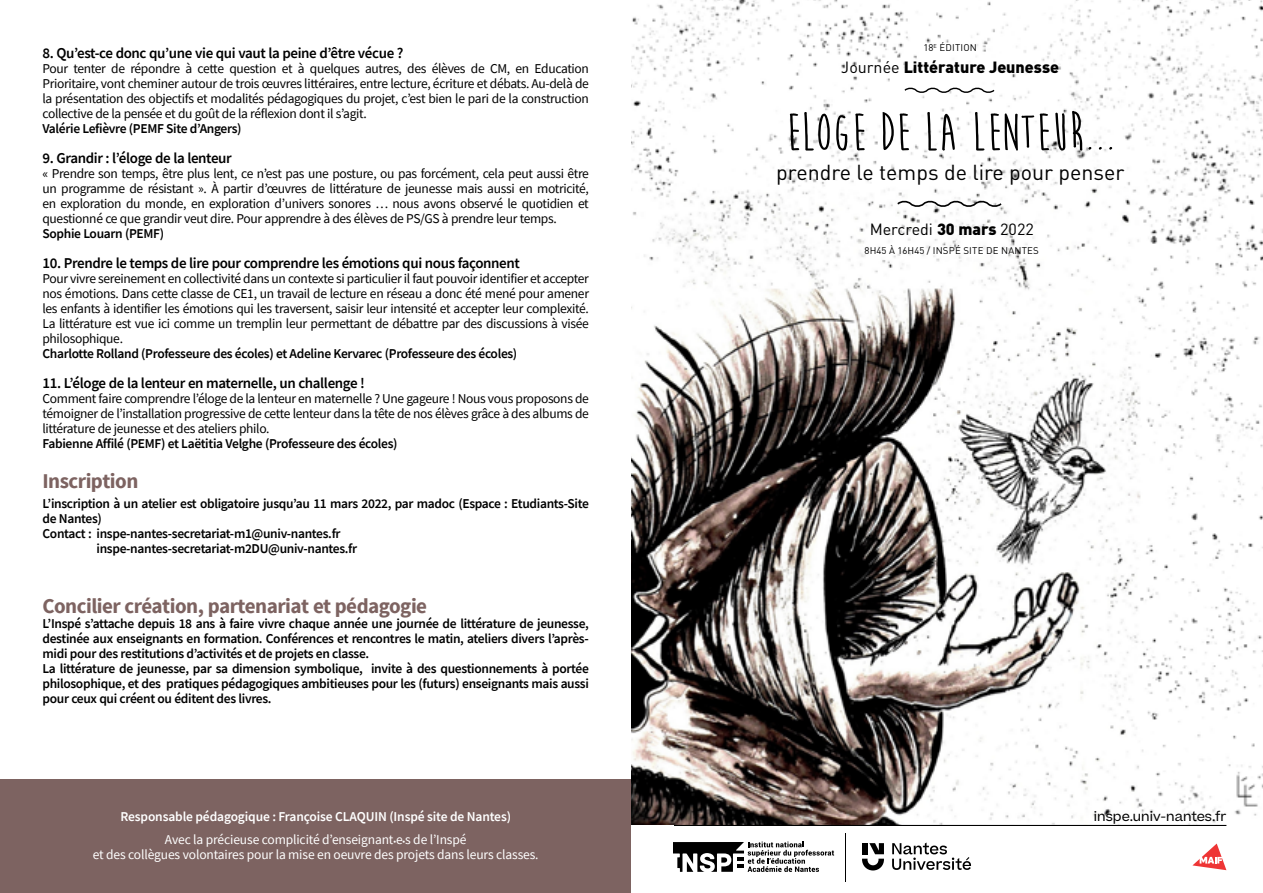
<style>
.page{position:relative;width:1263px;height:893px;background:#fff}
.page>*{position:absolute;margin:0;border:0;box-sizing:border-box;transform-origin:0 0}
.t1{font:700 53.55px "Moon Flower";color:#000}
.t2{font:21.45px "DIN Pro";color:#000}
.t3{font:700 21px "Source Sans Pro";letter-spacing:-.025em;color:#7d6361}
.t4{font:900 16.05px "DIN Pro";color:#000}
.t5{font:16.05px "DIN Pro";color:#000}
.t6{font:600 15px "Source Sans Pro";letter-spacing:-.025em;color:#000}
.t7{font:13.5px/15px "Source Sans Pro";letter-spacing:-.025em;color:#000;text-align:justify}
.t8{font:600 13.5px/15px "Source Sans Pro";letter-spacing:-.025em;color:#000}
.t9{font:600 13.5px/23.5px "Source Sans Pro";letter-spacing:-.01em;color:#fff;text-align:center}
.t10{font:13.5px "Source Sans Pro";letter-spacing:-.01em;color:#fff}
.t11{font:12.9px "Beatrice";color:#000}
.t12{font:9.6px "DIN Pro";letter-spacing:.02em;color:#000}
.s1{font-weight:400}
.s2{font-weight:400;font-size:9px}
.s3{font-weight:900}
</style>
<div class="page">
<div style="left:0;top:780px;width:631px;height:113px;background:#7d6361"></div>
<img style="left:631px;top:0;width:632px;height:826px">
<svg style="left:903px;top:86px;width:93px;height:9px"></svg>
<svg style="left:895px;top:198px;width:108px;height:11px"></svg>
<svg style="left:1192px;top:843px;width:34px;height:27px"></svg>
<hr style="left:674px;top:825px;width:552px;height:1px;background:#000">
<hr style="left:845px;top:833px;width:1px;height:48px;background:#000">
<svg style="left:892px;top:842px;width:79px;height:28px"></svg>
<svg style="left:862px;top:843px;width:22px;height:27px"></svg>
<div style="left:862px;top:843px;width:5px;height:11px;background:#000"></div>
<svg style="left:673px;top:842px;width:161px;height:30px"></svg>
<p class="t6" style="left:42px;top:43px;width:362px">8. Qu’est-ce donc qu’une vie qui vaut la peine d’être vécue ?</p>
<p class="t7" style="left:42px;top:60px;width:548px">Pour tenter de répondre à cette question et à quelques autres, des élèves de CM, en Education Prioritaire, vont cheminer autour de trois œuvres littéraires, entre lecture, écriture et débats. Au-delà de la présentation des objectifs et modalités pédagogiques du projet, c’est bien le pari de la construction collective de la pensée et du goût de la réflexion dont il s’agit.</p>
<p class="t8" style="left:42px;top:120px;width:201px">Valérie Lefièvre (PEMF Site d’Angers)</p>
<p class="t6" style="left:42px;top:148px;width:191px">9. Grandir : l’éloge de la lenteur</p>
<p class="t7" style="left:42px;top:165px;width:548px">« Prendre son temps, être plus lent, ce n’est pas une posture, ou pas forcément, cela peut aussi être un programme de résistant ». À partir d’œuvres de littérature de jeunesse mais aussi en motricité, en exploration du monde, en exploration d’univers sonores … nous avons observé le quotidien et questionné ce que grandir veut dire. Pour apprendre à des élèves de PS/GS à prendre leur temps.</p>
<p class="t8" style="left:42px;top:225px;width:123px">Sophie Louarn (PEMF)</p>
<p class="t6" style="left:42px;top:253px;width:479px">10. Prendre le temps de lire pour comprendre les émotions qui nous façonnent</p>
<p class="t7" style="left:42px;top:270px;width:548px">Pour vivre sereinement en collectivité dans un contexte si particulier il faut pouvoir identifier et accepter nos émotions. Dans cette classe de CE1, un travail de lecture en réseau a donc été mené pour amener les enfants à identifier les émotions qui les traversent, saisir leur intensité et accepter leur complexité.<br>La littérature est vue ici comme un tremplin leur permettant de débattre par des discussions à visée philosophique.</p>
<p class="t8" style="left:42px;top:345px;width:476px">Charlotte Rolland (Professeure des écoles) et Adeline Kervarec (Professeure des écoles)</p>
<p class="t6" style="left:42px;top:373px;width:324px">11. L’éloge de la lenteur en maternelle, un challenge !</p>
<p class="t7" style="left:42px;top:390px;width:548px">Comment faire comprendre l’éloge de la lenteur en maternelle ? Une gageure ! Nous vous proposons de témoigner de l’installation progressive de cette lenteur dans la tête de nos élèves grâce à des albums de littérature de jeunesse et des ateliers philo.</p>
<p class="t8" style="left:42px;top:435px;width:357px">Fabienne Affilé (PEMF) et Laëtitia Velghe (Professeure des écoles)</p>
<h3 class="t3" style="left:42px;top:467px;width:97px">Inscription</h3>
<p class="t8" style="left:42px;top:495px;width:548px">L’inscription à un atelier est obligatoire jusqu’au 11 mars 2022, par madoc (Espace : Etudiants-Site</p>
<p class="t8" style="left:42px;top:510px;width:61px">de Nantes)</p>
<p class="t8" style="left:42px;top:525px;width:300px">Contact : inspe-nantes-secretariat-m1@univ-nantes.fr</p>
<p class="t8" style="left:96px;top:540px;width:262px">inspe-nantes-secretariat-m2DU@univ-nantes.fr</p>
<h3 class="t3" style="left:42px;top:592px;width:386px">Concilier création, partenariat et pédagogie</h3>
<p class="t8" style="left:42px;top:615px;width:548px">L’Inspé s’attache depuis 18 ans à faire vivre chaque année une journée de littérature de jeunesse, destinée aux enseignants en formation. Conférences et rencontres le matin, ateliers divers l’après&shy;midi pour des restitutions d’activités et de projets en classe.<br>La littérature de jeunesse, par sa dimension symbolique, invite à des questionnements à portée philosophique, et des pratiques pédagogiques ambitieuses pour les (futurs) enseignants mais aussi pour ceux qui créent ou éditent des livres.</p>
<p class="t9" style="left:120px;top:804px;width:392px">Responsable pédagogique : Françoise CLAQUIN (Inspé site de Nantes)<br><span class="s1">Avec la précieuse complicité d’enseignant</span><span class="s2">•</span><span class="s1">e</span><span class="s2">•</span><span class="s1">s de l’Inspé</span></p>
<p class="t10" style="left:93px;top:846px;width:447px">et des collègues volontaires pour la mise en oeuvre des projets dans leurs classes.</p>
<p class="t12" style="left:923px;top:40px;width:55px">18<sup>E</sup> ÉDITION</p>
<p class="t4" style="left:841px;top:53px;width:219px"><span class="s1">Journée</span> Littérature Jeunesse</p>
<h1 class="t1" style="left:785px;top:105px;width:331px">ELOGE DE LA LENTEUR...</h1>
<h2 class="t2" style="left:776px;top:155px;width:350px">prendre le temps de lire pour penser</h2>
<p class="t5" style="left:870px;top:217px;width:166px">Mercredi <span class="s3">30 mars</span> 2022</p>
<p class="t12" style="left:864px;top:243px;width:176px">8H45 À 16H45 / INSPÉ SITE DE NANTES</p>
<p class="t11" style="left:1094px;top:808px;width:134px">inspe.univ-nantes.fr</p>
</div>
